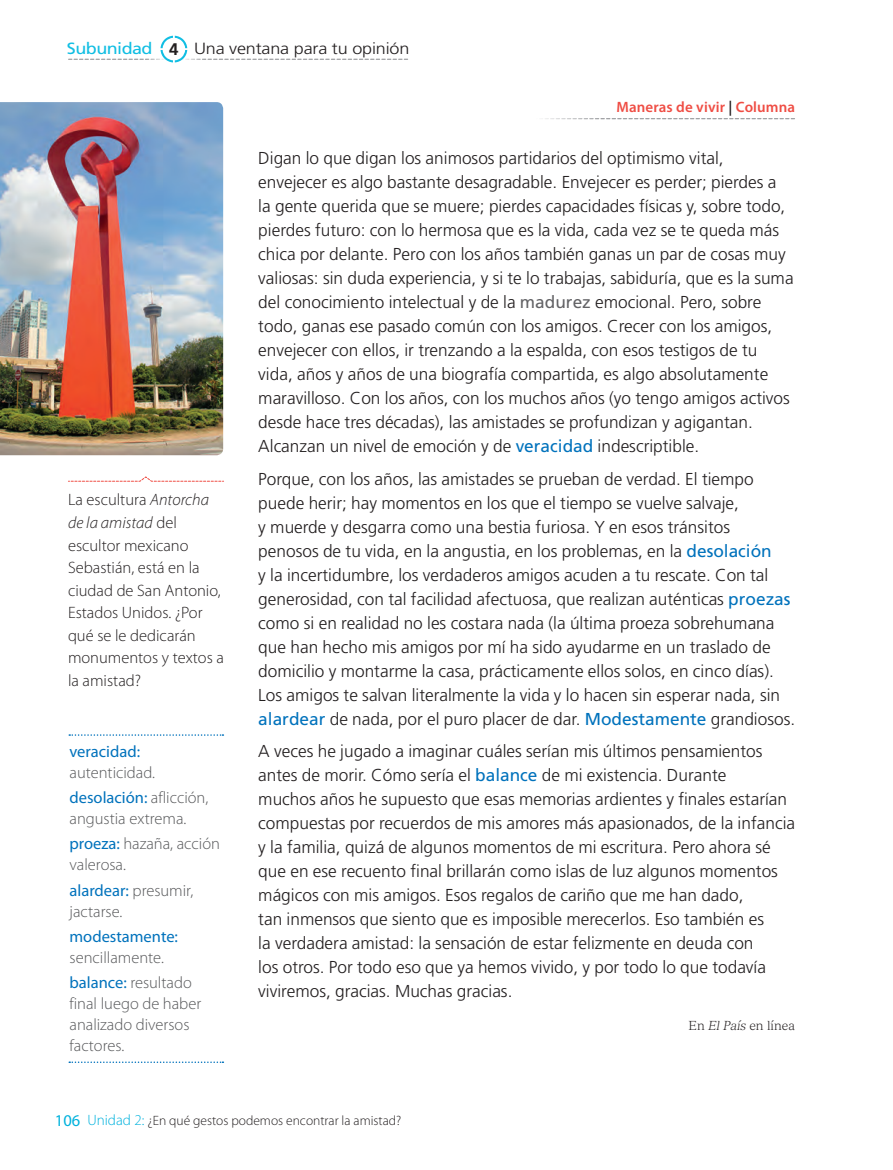
<style>
.page{position:relative;width:893px;height:1170px;background:#fff}
.page>*{position:absolute;margin:0;border:0;box-sizing:border-box;transform-origin:0 0}
.t1{font:300 17.25px/24px "Frutiger LT Std";color:#231f20}
.t2{font:300 16.5px/25.2px "Myriad Pro";color:#57585a}
.t3{font:300 16.5px/22.5px "Myriad Pro";color:#231f20}
.t4{font:16.5px "Myriad Pro";color:#0072bc}
.t5{font:16.5px "Myriad Pro";color:#00b2dd}
.t6{font:300 16.2px "Frutiger LT Std";letter-spacing:-.01em;color:#231f20;scale:1.11 1}
.t7{font:600 15px "Myriad Pro";letter-spacing:.01em;color:#ef4d44}
.t8{font:300 13.5px "Myriad Pro";color:#231f20}
.t9{font:300 12.75px "Versailles LT Std";color:#231f20}
.s1{font-weight:400;color:#11bee3}
.s2{font-weight:700;font-size:16.8px}
.s3{color:#231f20}
.s4{font-style:italic}
.s5{font-weight:400;color:#0072bc}
.s6{font-weight:400;color:#636366}
.s7{font-size:15px;color:#00b2dd}
</style>
<div class="page">
<svg style="left:545px;top:118px;width:250px;height:1px"></svg>
<img style="left:0;top:102px;width:223px;height:353px">
<svg style="left:69px;top:734px;width:154px;height:1px"></svg>
<svg style="left:69px;top:1061px;width:154px;height:1px"></svg>
<svg style="left:68px;top:476px;width:156px;height:6px"></svg>
<svg style="left:69px;top:36px;width:339px;height:26px"></svg>
<p class="t6" style="left:67px;top:39px;width:310px"><span class="s1">Subunidad</span> <span class="s2">4</span> Una ventana para tu opinión</p>
<p class="t7" style="left:616px;top:99px;width:180px">Maneras de vivir <span class="s3">|</span> Columna</p>
<p class="t3" style="left:68px;top:489px;width:157px">La escultura <span class="s4">Antorcha de la amistad</span> del escultor mexicano<br>Sebastián, está en la ciudad de San Antonio,<br>Estados Unidos. ¿Por qué se le dedicarán monumentos y textos a la amistad?</p>
<p class="t4" style="left:70px;top:742px;width:72px">veracidad:</p>
<p class="t2" style="left:70px;top:759px;width:140px">autenticidad. <span class="s5">desolación:</span> aflicción,</p>
<p class="t2" style="left:70px;top:806px;width:152px">angustia extrema. <span class="s5">proeza:</span> hazaña, acción</p>
<p class="t2" style="left:70px;top:852px;width:125px">valerosa.<br><span class="s5">alardear:</span> presumir,</p>
<p class="t2" style="left:70px;top:898px;width:54px">jactarse.</p>
<p class="t4" style="left:70px;top:927px;width:110px">modestamente:</p>
<p class="t2" style="left:70px;top:944px;width:124px">sencillamente. <span class="s5">balance:</span> resultado</p>
<p class="t2" style="left:70px;top:993px;width:133px;line-height:21px">final luego de haber analizado diversos factores.</p>
<p class="t1" style="left:258px;top:146px;width:537px">Digan lo que digan los animosos partidarios del optimismo vital, envejecer es algo bastante desagradable. Envejecer es perder; pierdes a<br>la gente querida que se muere; pierdes capacidades físicas y, sobre todo, pierdes futuro: con lo hermosa que es la vida, cada vez se te queda más chica por delante. Pero con los años también ganas un par de cosas muy valiosas: sin duda experiencia, y si te lo trabajas, sabiduría, que es la suma del conocimiento intelectual y de la <span class="s6">madurez</span> emocional. Pero, sobre todo, ganas ese pasado común con los amigos. Crecer con los amigos, envejecer con ellos, ir trenzando a la espalda, con esos testigos de tu vida, años y años de una biografía compartida, es algo absolutamente maravilloso. Con los años, con los muchos años (yo tengo amigos activos desde hace tres décadas), las amistades se profundizan y agigantan.<br>Alcanzan un nivel de emoción y de <span class="s5">veracidad</span> indescriptible.</p>
<p class="t1" style="left:258px;top:467px;width:538px">Porque, con los años, las amistades se prueban de verdad. El tiempo puede herir; hay momentos en los que el tiempo se vuelve salvaje,<br>y muerde y desgarra como una bestia furiosa. Y en esos tránsitos<br>penosos de tu vida, en la angustia, en los problemas, en la <span class="s5">desolación<br></span>y la incertidumbre, los verdaderos amigos acuden a tu rescate. Con tal generosidad, con tal facilidad afectuosa, que realizan auténticas <span class="s5">proezas </span>como si en realidad no les costara nada (la última proeza sobrehumana que han hecho mis amigos por mí ha sido ayudarme en un traslado de domicilio y montarme la casa, prácticamente ellos solos, en cinco días).<br>Los amigos te salvan literalmente la vida y lo hacen sin esperar nada, sin <span class="s5">alardear</span> de nada, por el puro placer de dar. <span class="s5">Modestamente</span> grandiosos.</p>
<p class="t1" style="left:258px;top:739px;width:538px">A veces he jugado a imaginar cuáles serían mis últimos pensamientos antes de morir. Cómo sería el <span class="s5">balance</span> de mi existencia. Durante<br>muchos años he supuesto que esas memorias ardientes y finales estarían compuestas por recuerdos de mis amores más apasionados, de la infancia y la familia, quizá de algunos momentos de mi escritura. Pero ahora sé que en ese recuento final brillarán como islas de luz algunos momentos mágicos con mis amigos. Esos regalos de cariño que me han dado,<br>tan inmensos que siento que es imposible merecerlos. Eso también es<br>la verdadera amistad: la sensación de estar felizmente en deuda con<br>los otros. Por todo eso que ya hemos vivido, y por todo lo que todavía viviremos, gracias. Muchas gracias.</p>
<p class="t9" style="left:689px;top:1017px;width:108px">En <span class="s4">El País</span> en línea</p>
<p class="t5" style="left:55px;top:1111px;width:27px">106</p>
<p class="t8" style="left:87px;top:1113px;width:315px"><span class="s7">Unidad 2:</span> ¿En qué gestos podemos encontrar la amistad?</p>
</div>
